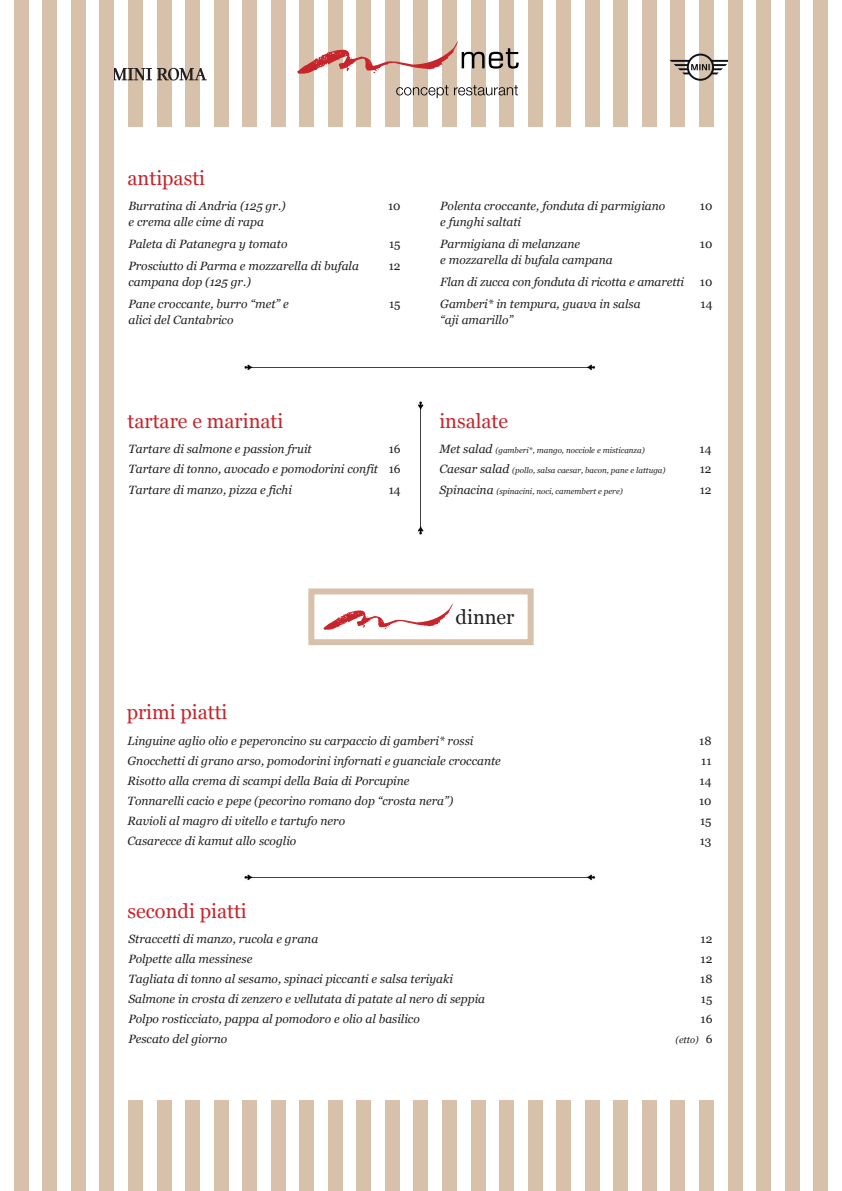
<style>
.page{position:relative;width:842px;height:1191px;background:#fff}
.page>*{position:absolute;margin:0;border:0;box-sizing:border-box;transform-origin:0 0}
.t1{font:20px "Georgia";color:#c8242b}
.t2{font:20px "Georgia";color:#231f20}
.t3{font:italic 12px/22px "Georgia";color:#231f20}
.t4{font:12px "Georgia";color:#231f20}
.t5{font:italic 9.5px "Georgia";color:#231f20}
.t6{font:italic 8px "Georgia";color:#231f20}
.s1{font-style:normal}
.s2{font-size:12px}
.s3{font-style:normal;font-size:12px}
</style>
<div class="page">
<div style="left:14px;top:0;width:14px;height:1191px;background:#d8c1ab"></div>
<div style="left:43px;top:0;width:14px;height:1191px;background:#d8c1ab"></div>
<div style="left:71px;top:0;width:14px;height:1191px;background:#d8c1ab"></div>
<div style="left:128px;top:0;width:15px;height:1191px;background:#d8c1ab"></div>
<div style="left:157px;top:0;width:14px;height:1191px;background:#d8c1ab"></div>
<div style="left:185px;top:0;width:15px;height:1191px;background:#d8c1ab"></div>
<div style="left:214px;top:0;width:14px;height:1191px;background:#d8c1ab"></div>
<div style="left:243px;top:0;width:14px;height:1191px;background:#d8c1ab"></div>
<div style="left:271px;top:0;width:14px;height:1191px;background:#d8c1ab"></div>
<div style="left:300px;top:0;width:14px;height:1191px;background:#d8c1ab"></div>
<div style="left:328px;top:0;width:14px;height:1191px;background:#d8c1ab"></div>
<div style="left:357px;top:0;width:14px;height:1191px;background:#d8c1ab"></div>
<div style="left:385px;top:0;width:14px;height:1191px;background:#d8c1ab"></div>
<div style="left:414px;top:0;width:14px;height:1191px;background:#d8c1ab"></div>
<div style="left:442px;top:0;width:15px;height:1191px;background:#d8c1ab"></div>
<div style="left:471px;top:0;width:14px;height:1191px;background:#d8c1ab"></div>
<div style="left:500px;top:0;width:14px;height:1191px;background:#d8c1ab"></div>
<div style="left:528px;top:0;width:14px;height:1191px;background:#d8c1ab"></div>
<div style="left:557px;top:0;width:14px;height:1191px;background:#d8c1ab"></div>
<div style="left:585px;top:0;width:14px;height:1191px;background:#d8c1ab"></div>
<div style="left:614px;top:0;width:14px;height:1191px;background:#d8c1ab"></div>
<div style="left:642px;top:0;width:14px;height:1191px;background:#d8c1ab"></div>
<div style="left:671px;top:0;width:14px;height:1191px;background:#d8c1ab"></div>
<div style="left:699px;top:0;width:15px;height:1191px;background:#d8c1ab"></div>
<div style="left:756px;top:0;width:15px;height:1191px;background:#d8c1ab"></div>
<div style="left:785px;top:0;width:14px;height:1191px;background:#d8c1ab"></div>
<div style="left:814px;top:0;width:14px;height:1191px;background:#d8c1ab"></div>
<div style="left:113px;top:128px;width:616px;height:972px;background:#fff"></div>
<svg style="left:297px;top:41px;width:222px;height:33px"></svg>
<svg style="left:396px;top:85px;width:52px;height:13px"></svg>
<svg style="left:454px;top:85px;width:64px;height:10px"></svg>
<svg style="left:113px;top:68px;width:94px;height:13px"></svg>
<svg style="left:669px;top:54px;width:60px;height:27px"></svg>
<img style="left:417px;top:401px;width:7px;height:58px">
<img style="left:417px;top:459px;width:7px;height:76px">
<svg style="left:323px;top:603px;width:130px;height:27px"></svg>
<div style="left:308px;top:588px;width:226px;height:57px;border:6px solid #d8c1ab"></div>
<div style="left:729px;top:0;width:14px;height:1191px;background:#d8c1ab"></div>
<div style="left:99px;top:0;width:14px;height:1191px;background:#d8c1ab"></div>
<img style="left:244px;top:364px;width:235px;height:7px">
<img style="left:479px;top:364px;width:117px;height:7px">
<img style="left:244px;top:874px;width:235px;height:7px">
<img style="left:479px;top:874px;width:117px;height:7px">
<h1 class="t1" style="left:128px;top:167px;width:79px">antipasti</h1>
<p class="t3" style="left:128px;top:195px;width:159px">Burratina di Andria (125 gr.)</p>
<p class="t4" style="left:388px;top:199px;width:14px">10</p>
<p class="t3" style="left:128px;top:211px;width:160px">e crema alle cime di rapa<br>Paleta di Patanegra y tomato</p>
<p class="t4" style="left:389px;top:237px;width:13px">15</p>
<p class="t3" style="left:128px;top:255px;width:232px">Prosciutto di Parma e mozzarella di bufala</p>
<p class="t4" style="left:389px;top:259px;width:13px">12</p>
<p class="t3" style="left:128px;top:271px;width:162px">campana dop (125 gr.)<br>Pane croccante, burro “met” e</p>
<p class="t4" style="left:389px;top:297px;width:13px">15</p>
<p class="t3" style="left:128px;top:309px;width:106px">alici del Cantabrico</p>
<h1 class="t1" style="left:128px;top:410px;width:157px">tartare e marinati</h1>
<p class="t3" style="left:128px;top:438px;width:185px">Tartare di salmone e passion fruit</p>
<p class="t3" style="left:128px;top:439px;width:274px;line-height:20px;text-align:justify;text-indent:260px"><span class="s1">16<br></span>Tartare di tonno, avocado e pomodorini confit <span class="s1">16<br></span>Tartare di manzo, pizza e fichi</p>
<p class="t4" style="left:389px;top:482px;width:13px">14</p>
<p class="t3" style="left:440px;top:195px;width:226px">Polenta croccante, fonduta di parmigiano</p>
<p class="t4" style="left:700px;top:199px;width:14px">10</p>
<p class="t3" style="left:440px;top:211px;width:141px">e funghi saltati<br>Parmigiana di melanzane</p>
<p class="t4" style="left:700px;top:237px;width:14px">10</p>
<p class="t3" style="left:440px;top:249px;width:245px">e mozzarella di bufala campana<br>Flan di zucca con fonduta di ricotta e amaretti</p>
<p class="t4" style="left:700px;top:275px;width:14px">10</p>
<p class="t3" style="left:440px;top:293px;width:202px">Gamberi* in tempura, guava in salsa</p>
<p class="t4" style="left:700px;top:297px;width:13px">14</p>
<p class="t3" style="left:440px;top:309px;width:74px">“aji amarillo”</p>
<h1 class="t1" style="left:439px;top:410px;width:70px">insalate</h1>
<p class="t6" style="left:439px;top:446px;width:207px"><span class="s2">Met salad</span> (gamberi*, mango, nocciole e misticanza)</p>
<p class="t4" style="left:700px;top:442px;width:13px">14</p>
<p class="t6" style="left:439px;top:466px;width:228px"><span class="s2">Caesar salad</span> (pollo, salsa caesar, bacon, pane e lattuga)</p>
<p class="t4" style="left:700px;top:462px;width:13px">12</p>
<p class="t6" style="left:439px;top:486px;width:185px"><span class="s2">Spinacina</span> (spinacini, noci, camembert e pere)</p>
<p class="t4" style="left:700px;top:482px;width:13px">12</p>
<h1 class="t2" style="left:456px;top:605px;width:60px">dinner</h1>
<h1 class="t1" style="left:127px;top:701px;width:102px">primi piatti</h1>
<p class="t3" style="left:128px;top:729px;width:347px">Linguine aglio olio e peperoncino su carpaccio di gamberi* rossi</p>
<p class="t4" style="left:699px;top:733px;width:14px">18</p>
<p class="t3" style="left:128px;top:749px;width:375px">Gnocchetti di grano arso, pomodorini infornati e guanciale croccante</p>
<p class="t4" style="left:701px;top:753px;width:12px">11</p>
<p class="t3" style="left:128px;top:769px;width:284px">Risotto alla crema di scampi della Baia di Porcupine</p>
<p class="t4" style="left:700px;top:773px;width:13px">14</p>
<p class="t3" style="left:128px;top:789px;width:327px">Tonnarelli cacio e pepe (pecorino romano dop “crosta nera”)</p>
<p class="t4" style="left:699px;top:793px;width:14px">10</p>
<p class="t3" style="left:128px;top:809px;width:219px">Ravioli al magro di vitello e tartufo nero</p>
<p class="t4" style="left:700px;top:813px;width:13px">15</p>
<p class="t3" style="left:128px;top:829px;width:170px">Casarecce di kamut allo scoglio</p>
<p class="t4" style="left:700px;top:833px;width:13px">13</p>
<h1 class="t1" style="left:128px;top:899px;width:121px">secondi piatti</h1>
<p class="t3" style="left:128px;top:927px;width:191px">Straccetti di manzo, rucola e grana</p>
<p class="t4" style="left:701px;top:932px;width:13px">12</p>
<p class="t3" style="left:128px;top:948px;width:125px">Polpette alla messinese</p>
<p class="t4" style="left:701px;top:952px;width:13px">12</p>
<p class="t3" style="left:128px;top:968px;width:326px">Tagliata di tonno al sesamo, spinaci piccanti e salsa teriyaki</p>
<p class="t4" style="left:700px;top:972px;width:14px">18</p>
<p class="t3" style="left:128px;top:988px;width:358px">Salmone in crosta di zenzero e vellutata di patate al nero di seppia</p>
<p class="t4" style="left:701px;top:992px;width:13px">15</p>
<p class="t3" style="left:128px;top:1008px;width:293px">Polpo rosticciato, pappa al pomodoro e olio al basilico</p>
<p class="t4" style="left:700px;top:1012px;width:13px">16</p>
<p class="t3" style="left:128px;top:1028px;width:100px">Pescato del giorno</p>
<p class="t5" style="left:675px;top:1034px;width:38px">(etto) <span class="s3">6</span></p>
</div>
